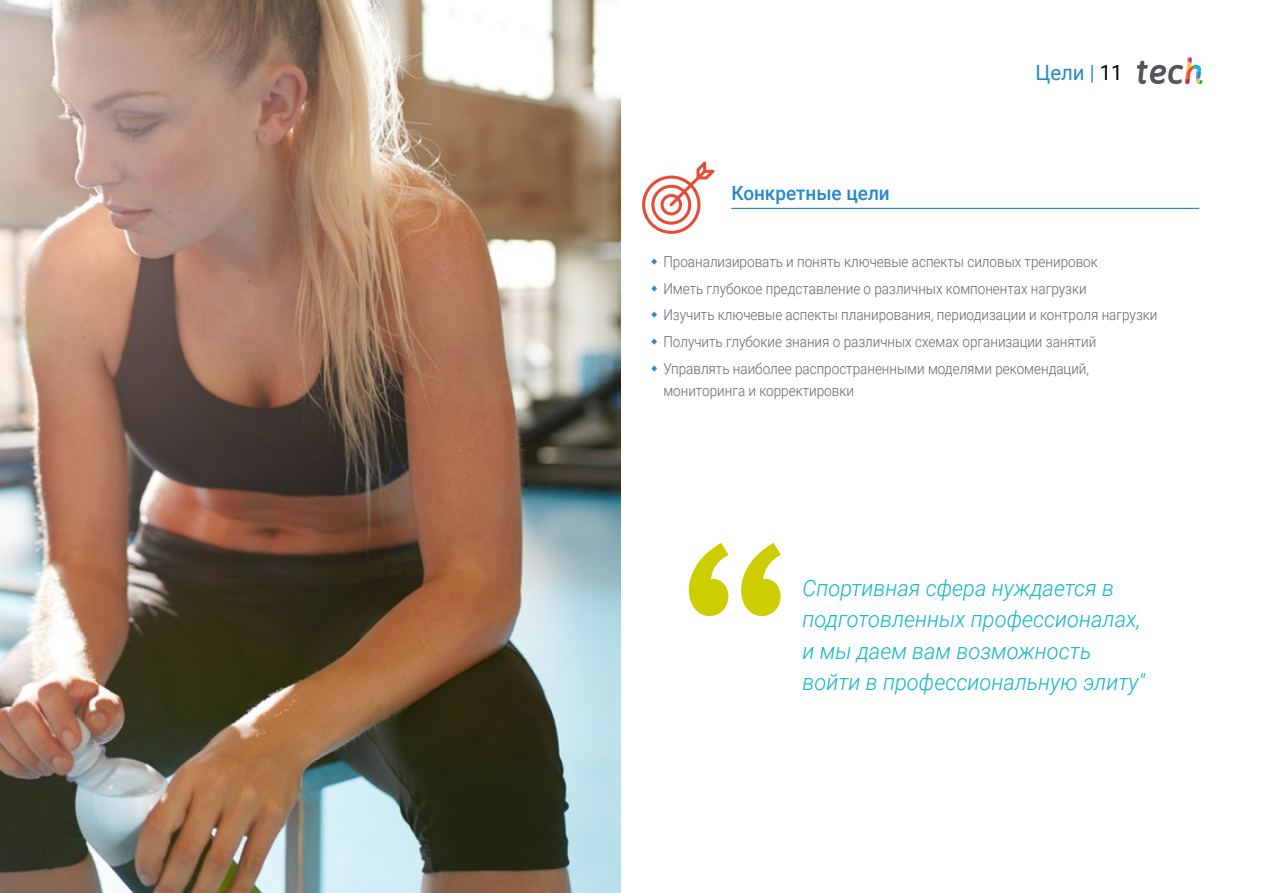
<style>
.page{position:relative;width:1263px;height:893px;background:#fff}
.page>*{position:absolute;margin:0;border:0;box-sizing:border-box;transform-origin:0 0}
.t1{font:italic 300 22.5px/31.5px "Roboto";color:#0fb6cf}
.t2{font:21px "Roboto";color:#2488c9}
.t3{font:500 19.5px "Roboto";color:#2488c9}
.t4{font:300 15px/26.7px "Roboto";color:#61646a;scale:.9 1}
.s1{color:#000}
</style>
<div class="page">
<svg style="left:1137px;top:57px;width:65px;height:27px"></svg>
<svg style="left:689px;top:543px;width:92px;height:73px"></svg>
<img style="left:0;top:0;width:621px;height:893px">
<svg style="left:642px;top:161px;width:72px;height:73px"></svg>
<hr style="left:731px;top:208px;width:468px;height:1px;background:#2488c9">
<h3 class="t3" style="left:731px;top:179px;width:160px">Конкретные цели</h3>
<h2 class="t2" style="left:1035px;top:57px;width:89px">Цели | <span class="s1">11</span></h2>
<p class="t4" style="left:663px;top:248px;width:550px">Проанализировать и понять ключевые аспекты силовых тренировок<br>Иметь глубокое представление о различных компонентах нагрузки<br>Изучить ключевые аспекты планирования, периодизации и контроля нагрузки Получить глубокие знания о различных схемах организации занятий Управлять наиболее распространенными моделями рекомендаций,</p>
<p class="t4" style="left:663px;top:377px;width:213px">мониторинга и корректировки</p>
<h1 class="t1" style="left:802px;top:571px;width:344px">Спортивная сфера нуждается в подготовленных профессионалах, и мы даем вам возможность войти в профессиональную элиту"</h1>
</div>
